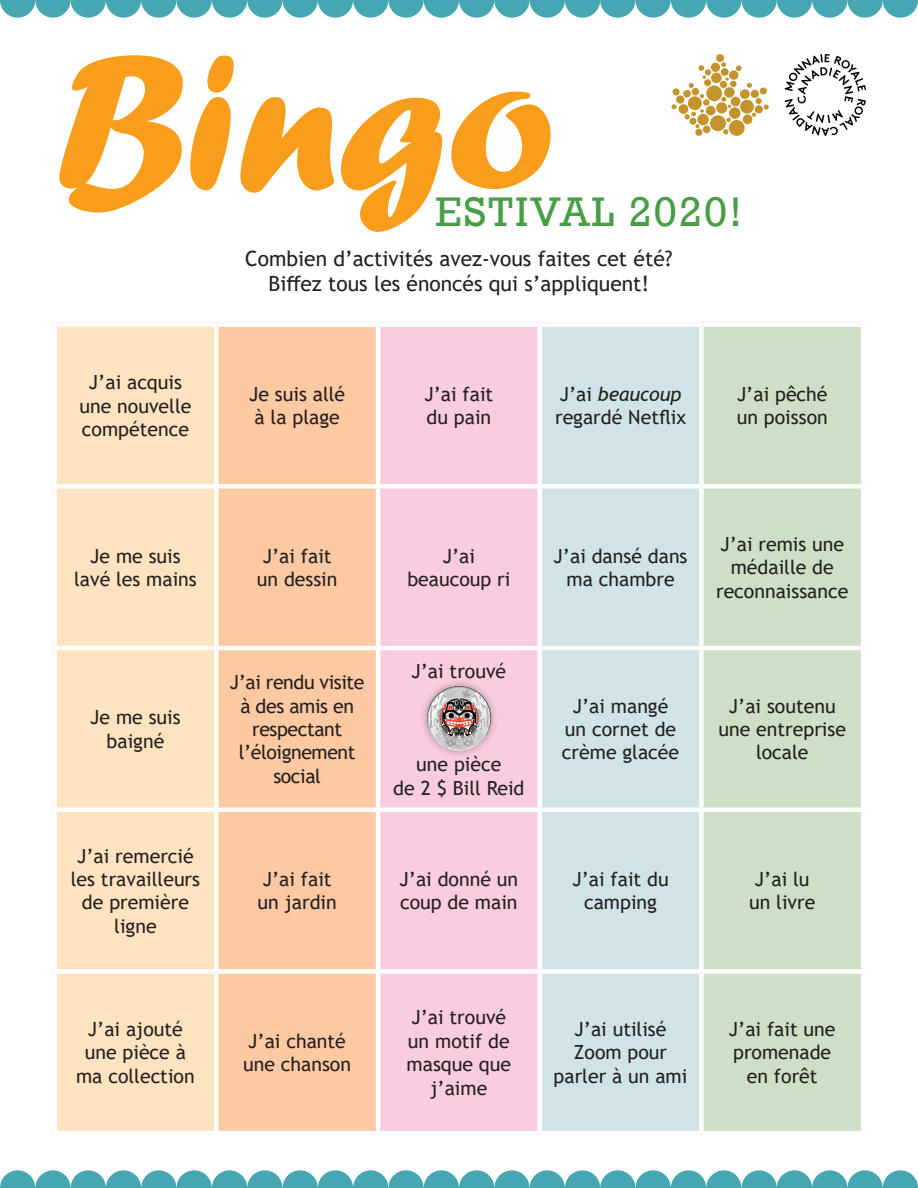
<style>
.page{position:relative;width:918px;height:1188px;background:#fff}
.page>*{position:absolute;margin:0;border:0;box-sizing:border-box;transform-origin:0 0}
.t1{font:198.9px "Forte";color:#f89e1c}
.t2{font:42.45px "Rockwell";letter-spacing:.05em;color:#489e45}
.t3{font:21px/25.2px "Trebuchet MS";color:#231f20;text-align:center}
.t4{font:19.5px/23.4px "Trebuchet MS";color:#231f20;text-align:center}
.t5{font:19.5px/23.4px "Trebuchet MS";letter-spacing:-.02em;color:#231f20;text-align:center}
.s1{font-style:italic}
</style>
<div class="page">
<svg style="left:785px;top:54px;width:81px;height:82px"></svg>
<svg style="left:671px;top:54px;width:98px;height:82px"></svg>
<div style="left:57px;top:327px;width:157px;height:804px;background:#fee3c0"></div>
<div style="left:219px;top:327px;width:157px;height:804px;background:#fcc9a3"></div>
<div style="left:380px;top:327px;width:157px;height:804px;background:#f9ccdf"></div>
<div style="left:542px;top:327px;width:157px;height:804px;background:#d0e4e8"></div>
<div style="left:704px;top:327px;width:157px;height:804px;background:#cedfc6"></div>
<div style="left:52px;top:484px;width:164px;height:5px;background:#fff"></div>
<div style="left:216px;top:484px;width:162px;height:5px;background:#fff"></div>
<div style="left:378px;top:484px;width:162px;height:5px;background:#fff"></div>
<div style="left:540px;top:484px;width:161px;height:5px;background:#fff"></div>
<div style="left:701px;top:484px;width:164px;height:5px;background:#fff"></div>
<hr style="left:52px;top:646px;width:164px;height:4px;background:#fff">
<hr style="left:216px;top:646px;width:162px;height:4px;background:#fff">
<hr style="left:378px;top:646px;width:162px;height:4px;background:#fff">
<hr style="left:540px;top:646px;width:161px;height:4px;background:#fff">
<hr style="left:701px;top:646px;width:164px;height:4px;background:#fff">
<div style="left:52px;top:807px;width:164px;height:5px;background:#fff"></div>
<div style="left:216px;top:807px;width:162px;height:5px;background:#fff"></div>
<div style="left:378px;top:807px;width:162px;height:5px;background:#fff"></div>
<div style="left:540px;top:807px;width:161px;height:5px;background:#fff"></div>
<div style="left:701px;top:807px;width:164px;height:5px;background:#fff"></div>
<div style="left:52px;top:969px;width:164px;height:5px;background:#fff"></div>
<div style="left:216px;top:969px;width:162px;height:5px;background:#fff"></div>
<div style="left:378px;top:969px;width:162px;height:5px;background:#fff"></div>
<div style="left:540px;top:969px;width:161px;height:5px;background:#fff"></div>
<div style="left:701px;top:969px;width:164px;height:5px;background:#fff"></div>
<div style="left:419px;top:678px;width:80px;height:80px;background:#231f20;opacity:.35"></div>
<img style="left:427px;top:686px;width:64px;height:65px;border-radius:32px">
<svg style="left:0;top:1170px;width:918px;height:18px"></svg>
<svg style="left:0;top:0;width:918px;height:18px"></svg>
<h1 class="t1" style="left:55px;top:7px;width:500px">Bingo</h1>
<p class="t3" style="left:245px;top:246px;width:429px">Combien d’activités avez-vous faites cet été?<br>Biffez tous les énoncés qui s’appliquent!</p>
<h2 class="t2" style="left:435px;top:187px;width:308px">ESTIVAL 2020!</h2>
<p class="t4" style="left:80px;top:371px;width:113px">J’ai acquis une nouvelle compétence</p>
<p class="t4" style="left:249px;top:382px;width:98px;text-align:left">Je suis allé à la plage</p>
<p class="t4" style="left:424px;top:382px;width:70px;text-align:left">J’ai fait du pain</p>
<p class="t4" style="left:555px;top:382px;width:133px;text-align:left">J’ai <span class="s1">beaucoup </span>regardé Netflix</p>
<p class="t4" style="left:737px;top:382px;width:92px;text-align:left">J’ai pêché un poisson</p>
<p class="t4" style="left:74px;top:544px;width:124px">Je me suis lavé les mains</p>
<p class="t4" style="left:257px;top:544px;width:82px">J’ai fait un dessin</p>
<p class="t4" style="left:407px;top:544px;width:105px">J’ai beaucoup ri</p>
<p class="t4" style="left:554px;top:544px;width:135px">J’ai dansé dans ma chambre</p>
<p class="t4" style="left:716px;top:532px;width:134px">J’ai remis une médaille de reconnaissance</p>
<p class="t4" style="left:90px;top:706px;width:92px">Je me suis baigné</p>
<p class="t4" style="left:71px;top:844px;width:131px">J’ai remercié les travailleurs de première ligne</p>
<p class="t5" style="left:230px;top:671px;width:136px">J’ai rendu visite à des amis en respectant l’éloignement social</p>
<p class="t4" style="left:412px;top:659px;width:96px">J’ai trouvé</p>
<p class="t4" style="left:393px;top:752px;width:133px">une pièce<br>de 2 $ Bill Reid</p>
<p class="t4" style="left:562px;top:694px;width:119px">J’ai mangé un cornet de crème glacée</p>
<p class="t4" style="left:719px;top:694px;width:129px">J’ai soutenu une entreprise locale</p>
<p class="t4" style="left:258px;top:867px;width:81px;text-align:left">J’ai fait un jardin</p>
<p class="t4" style="left:400px;top:867px;width:120px;text-align:left">J’ai donné un coup de main</p>
<p class="t4" style="left:572px;top:867px;width:98px">J’ai fait du camping</p>
<p class="t4" style="left:749px;top:867px;width:68px">J’ai lu un livre</p>
<p class="t4" style="left:76px;top:1017px;width:120px">J’ai ajouté une pièce à ma collection</p>
<p class="t4" style="left:243px;top:1029px;width:109px;text-align:left">J’ai chanté une chanson</p>
<p class="t4" style="left:407px;top:1006px;width:106px">J’ai trouvé un motif de masque que j’aime</p>
<p class="t4" style="left:554px;top:1017px;width:135px">J’ai utilisé<br>Zoom pour parler à un ami</p>
<p class="t4" style="left:729px;top:1017px;width:108px">J’ai fait une promenade en forêt</p>
</div>
